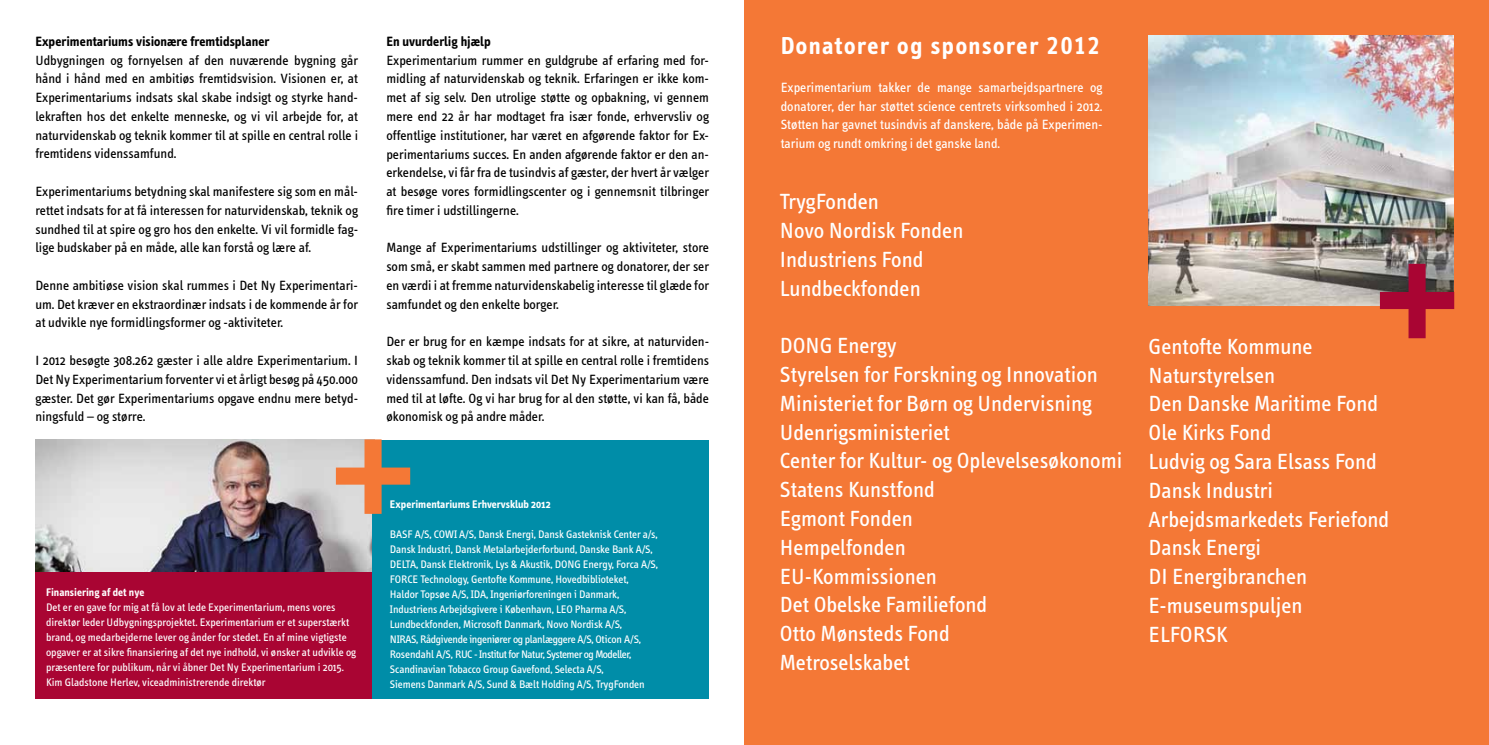
<style>
.page{position:relative;width:1489px;height:745px;background:#fff}
.page>*{position:absolute;margin:0;border:0;box-sizing:border-box;transform-origin:0 0}
.t1{font:900 147.25px "Helvetica LT Std";color:#f47836}
.t2{font:900 147.25px "Helvetica LT Std";color:#a90533}
.t3{font:700 25px "Info";letter-spacing:.07em;color:#fff}
.t4{font:22.5px/28.8px "Info Text";color:#fff}
.t5{font:13.75px/18.8px "Info Text";color:#000;text-align:justify}
.t6{font:13.75px/18.8px "Info Text";color:#fff;text-align:justify}
.t7{font:700 13.75px "Info Text";color:#000}
.t8{font:11.25px/15px "Info";color:#fff}
.t9{font:11.25px/15px "Info Text";color:#fff}
.t10{font:700 11.25px "Info Text";color:#fff}
</style>
<div class="page">
<img style="left:35px;top:439px;width:337px;height:133px">
<div style="left:35px;top:572px;width:337px;height:126px;background:#a90533"></div>
<div style="left:372px;top:439px;width:337px;height:259px;background:#008da8"></div>
<div style="left:744px;top:0;width:744px;height:744px;background:#f47836"></div>
<img style="left:1148px;top:35px;width:305px;height:270px">
<p class="t7" style="left:35px;top:33px;width:235px">Experimentariums visionære fremtidsplaner</p>
<p class="t5" style="left:35px;top:51px;width:324px">Udbygningen og fornyelsen af den nuværende bygning går hånd i hånd med en ambitiøs fremtidsvision. Visionen er, at Experimentariums indsats skal skabe indsigt og styrke hand&shy;lekraften hos det enkelte menneske, og vi vil arbejde for, at naturvidenskab og teknik kommer til at spille en central rolle i fremtidens videnssamfund.</p>
<p class="t5" style="left:35px;top:182px;width:324px">Experimentariums betydning skal manifestere sig som en mål&shy;rettet indsats for at få interessen for naturvidenskab, teknik og sundhed til at spire og gro hos den enkelte. Vi vil formidle fag&shy;lige budskaber på en måde, alle kan forstå og lære af.</p>
<p class="t5" style="left:35px;top:276px;width:324px">Denne ambitiøse vision skal rummes i Det Ny Experimentari&shy;um. Det kræver en ekstraordinær indsats i de kommende år for at udvikle nye formidlingsformer og -aktiviteter.</p>
<p class="t5" style="left:35px;top:351px;width:324px">I 2012 besøgte 308.262 gæster i alle aldre Experimentarium. I Det Ny Experimentarium forventer vi et årligt besøg på 450.000 gæster. Det gør Experimentariums opgave endnu mere betyd&shy;ningsfuld – og større.</p>
<p class="t7" style="left:386px;top:33px;width:106px">En uvurderlig hjælp</p>
<p class="t5" style="left:386px;top:51px;width:324px">Experimentarium rummer en guldgrube af erfaring med for&shy;midling af naturvidenskab og teknik. Erfaringen er ikke kom&shy;met af sig selv. Den utrolige støtte og opbakning, vi gennem mere end 22 år har modtaget fra især fonde, erhvervsliv og offentlige institutioner, har været en afgørende faktor for Ex&shy;perimentariums succes. En anden afgørende faktor er den an&shy;erkendelse, vi får fra de tusindvis af gæster, der hvert år vælger at besøge vores formidlingscenter og i gennemsnit tilbringer fire timer i udstillingerne.</p>
<p class="t5" style="left:386px;top:238px;width:324px">Mange af Experimentariums udstillinger og aktiviteter, store som små, er skabt sammen med partnere og donatorer, der ser en værdi i at fremme naturvidenskabelig interesse til glæde for samfundet og den enkelte borger.</p>
<p class="t5" style="left:386px;top:332px;width:324px">Der er brug for en kæmpe indsats for at sikre, at naturviden&shy;skab og teknik kommer til at spille en central rolle i fremtidens videnssamfund. Den indsats vil Det Ny Experimentarium være med til at løfte. Og vi har brug for al den støtte, vi kan få, både økonomisk og på andre måder.</p>
<h1 class="t1" style="left:324px;top:364px;width:99px">+</h1>
<p class="t10" style="left:390px;top:497px;width:162px">Experimentariums Erhvervsklub 2012</p>
<p class="t8" style="left:390px;top:526px;width:269px">BASF A/S, COWI A/S, Dansk Energi, Dansk Gasteknisk Center a/s, Dansk Industri, Dansk Metalarbejderforbund, Danske Bank A/S, DELTA, Dansk Elektronik, Lys &amp; Akustik, DONG Energy, Forca A/S, FORCE Technology, Gentofte Kommune, Hovedbiblioteket, Haldor Topsøe A/S, IDA, Ingeniørforeningen i Danmark, Industriens Arbejdsgivere i København, LEO Pharma A/S, Lundbeckfonden, Microsoft Danmark, Novo Nordisk A/S,<br>NIRAS, Rådgivende ingeniører og planlæggere A/S, Oticon A/S, Rosendahl A/S, RUC - Institut for Natur, Systemer og Modeller, Scandinavian Tobacco Group Gavefond, Selecta A/S,<br>Siemens Danmark A/S, Sund &amp; Bælt Holding A/S, TrygFonden</p>
<p class="t10" style="left:46px;top:585px;width:100px">Finansiering af det nye</p>
<p class="t9" style="left:46px;top:600px;width:311px">Det er en gave for mig at få lov at lede Experimentarium, mens vores direktør leder Udbygningsprojektet. Experimentarium er et superstærkt brand, og medarbejderne lever og ånder for stedet. En af mine vigtigste opgaver er at sikre finansiering af det nye indhold, vi ønsker at udvikle og præsentere for publikum, når vi åbner Det Ny Experimentarium i 2015.<br>Kim Gladstone Herlev, viceadministrerende direktør</p>
<h2 class="t3" style="left:780px;top:32px;width:320px">Donatorer og sponsorer 2012</h2>
<p class="t6" style="left:780px;top:78px;width:323px">Experimentarium takker de mange samarbejdspartnere og donatorer, der har støttet science centrets virksomhed i 2012.<br>Støtten har gavnet tusindvis af danskere, både på Experimen&shy;tarium og rundt omkring i det ganske land.</p>
<h3 class="t4" style="left:780px;top:188px;width:185px">TrygFonden<br>Novo Nordisk Fonden<br>Industriens Fond<br>Lundbeckfonden</h3>
<p class="t4" style="left:780px;top:331px;width:344px">DONG Energy<br>Styrelsen for Forskning og Innovation<br>Ministeriet for Børn og Undervisning<br>Udenrigsministeriet<br>Center for Kultur- og Oplevelsesøkonomi<br>Statens Kunstfond<br>Egmont Fonden<br>Hempelfonden<br>EU-Kommissionen<br>Det Obelske Familiefond<br>Otto Mønsteds Fond<br>Metroselskabet</p>
<h1 class="t2" style="left:1368px;top:189px;width:99px">+</h1>
<h3 class="t4" style="left:1148px;top:332px;width:242px">Gentofte Kommune<br>Naturstyrelsen<br>Den Danske Maritime Fond<br>Ole Kirks Fond<br>Ludvig og Sara Elsass Fond<br>Dansk Industri<br>Arbejdsmarkedets Feriefond<br>Dansk Energi<br>DI Energibranchen<br>E-museumspuljen<br>ELFORSK</h3>
</div>
